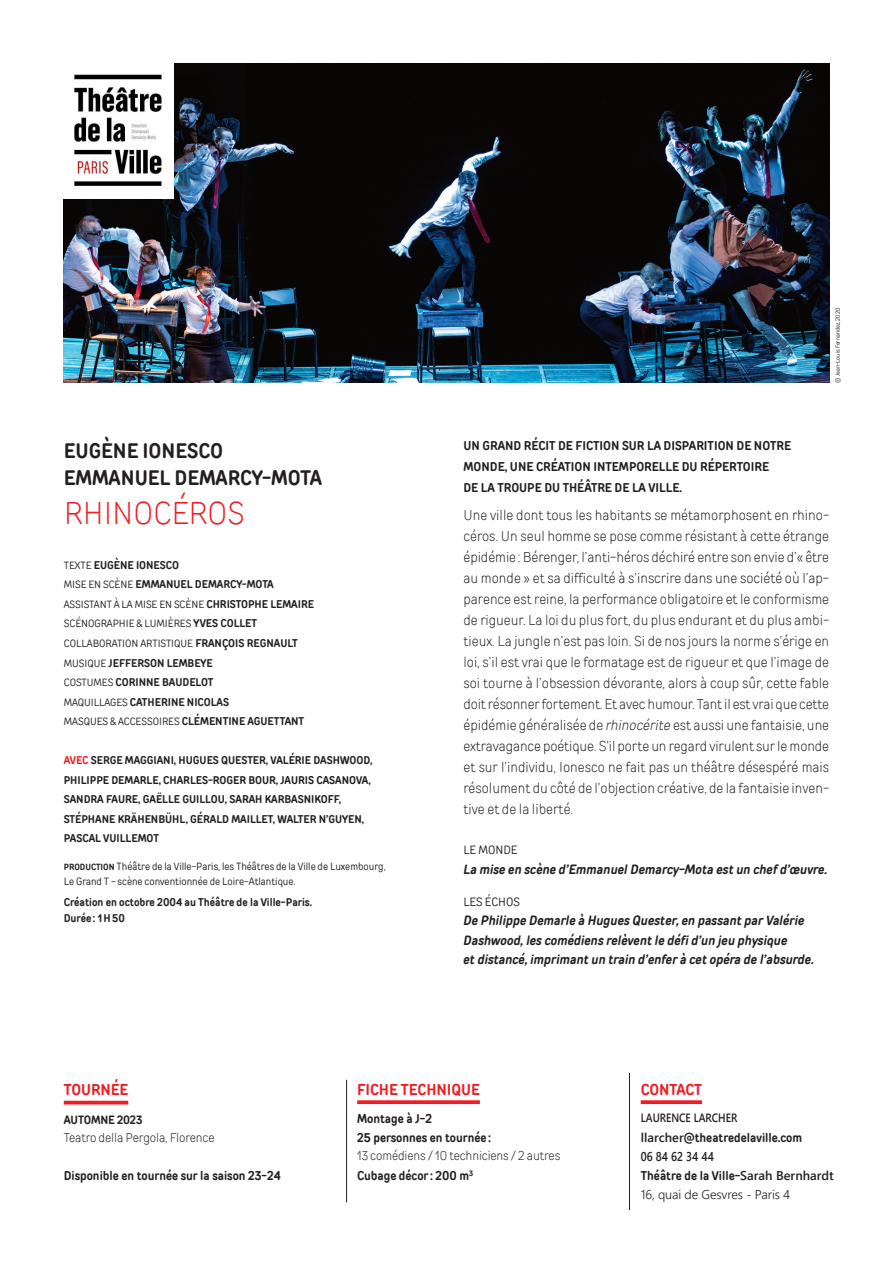
<style>
.page{position:relative;width:893px;height:1263px;background:#fff}
.page>*{position:absolute;margin:0;border:0;box-sizing:border-box;transform-origin:0 0}
.t1{font:300 31.5px "TT Rounds Condensed";color:#ee1d23}
.t2{font:700 21px/27px "TT Rounds Condensed";color:#231f20}
.t3{font:700 15.75px "TT Rounds Condensed";color:#ee1d23}
.t4{font:300 14.25px/21px "TT Rounds Condensed";color:#231f20;text-align:justify}
.t5{font:italic 700 13.5px/19.5px "TT Rounds Condensed";color:#231f20}
.t6{font:700 12.75px/21px "TT Rounds Condensed";color:#231f20}
.t7{font:300 12.75px "TT Rounds Condensed";letter-spacing:-.01em;color:#231f20}
.t8{font:300 12.75px "Segoe UI";letter-spacing:-.01em;color:#231f20}
.t9{font:600 12.75px "Segoe UI";color:#231f20;scale:.85 1}
.t10{font:12px "TT Rounds Condensed";color:#231f20}
.t11{font:600 12px "Segoe UI";color:#231f20;scale:.85 1}
.t12{font:700 12px "TT Rounds Condensed";letter-spacing:-.01em;color:#231f20}
.t13{font:700 11.25px/19.5px "TT Rounds Condensed";color:#231f20}
.t14{font:10.5px/15px "TT Rounds Condensed";color:#231f20}
.t15{font:6px "TT Rounds Condensed";color:#231f20}
.s1{font-weight:400;font-size:10.5px}
.s2{font-weight:700;font-size:11.25px}
.s3{color:#ee1d23}
.s4{font-weight:700;font-size:9px}
.s5{font-style:italic}
.s6{font-family:"Segoe UI";font-weight:600}
</style>
<div class="page">
<img style="left:64px;top:64px;width:765px;height:319px">
<hr style="left:346px;top:1080px;width:1px;height:122px;background:#231f20">
<hr style="left:64px;top:1101px;width:64px;height:3px;background:#ee1d23">
<svg style="left:357px;top:1100px;width:123px;height:4px"></svg>
<hr style="left:629px;top:1074px;width:1px;height:136px;background:#231f20">
<img style="left:64px;top:64px;width:110px;height:134px">
<svg style="left:641px;top:1100px;width:61px;height:4px"></svg>
<p class="t2" style="left:64px;top:439px;width:260px">EUGÈNE IONESCO<br>EMMANUEL DEMARCY-MOTA</p>
<p class="t1" style="left:64px;top:501px;width:182px">RHINOCÉROS</p>
<p class="t13" style="left:64px;top:556px;width:117px"><span class="s1">TEXTE</span> EUGÈNE IONESCO</p>
<p class="t13" style="left:64px;top:576px;width:212px"><span class="s1">MISE EN SCÈNE</span> EMMANUEL DEMARCY-MOTA</p>
<p class="t14" style="left:64px;top:598px;width:252px">ASSISTANT À LA MISE EN SCÈNE <span class="s2">CHRISTOPHE LEMAIRE</span></p>
<p class="t14" style="left:64px;top:617px;width:195px">SCÉNOGRAPHIE &amp; LUMIÈRES <span class="s2">YVES COLLET</span></p>
<p class="t14" style="left:64px;top:637px;width:235px">COLLABORATION ARTISTIQUE <span class="s2">FRANÇOIS REGNAULT</span></p>
<p class="t13" style="left:64px;top:654px;width:151px"><span class="s1">MUSIQUE</span> JEFFERSON LEMBEYE</p>
<p class="t13" style="left:64px;top:673px;width:151px"><span class="s1">COSTUMES</span> CORINNE BAUDELOT</p>
<p class="t13" style="left:64px;top:693px;width:167px"><span class="s1">MAQUILLAGES</span> CATHERINE NICOLAS</p>
<p class="t14" style="left:64px;top:715px;width:242px">MASQUES &amp; ACCESSOIRES <span class="s2">CLÉMENTINE AGUETTANT</span></p>
<p class="t13" style="left:64px;top:751px;width:310px"><span class="s3">AVEC</span> SERGE MAGGIANI, HUGUES QUESTER, VALÉRIE DASHWOOD, PHILIPPE DEMARLE, CHARLES-ROGER BOUR, JAURIS CASANOVA, SANDRA FAURE, GAËLLE GUILLOU, SARAH KARBASNIKOFF, STÉPHANE KRÄHENBÜHL, GÉRALD MAILLET, WALTER N’GUYEN, PASCAL VUILLEMOT</p>
<p class="t14" style="left:64px;top:860px;width:323px"><span class="s4">PRODUCTION</span> Théâtre de la Ville-Paris, les Théâtres de la Ville de Luxembourg,<br>Le Grand T - scène conventionnée de Loire-Atlantique.</p>
<p class="t13" style="left:64px;top:893px;width:250px">Création en octobre 2004 au Théâtre de la Ville-Paris.</p>
<p class="t13" style="left:64px;top:909px;width:63px">Durée : 1H50</p>
<p class="t15" style="left:835px;top:383px;width:77px;rotate:-90deg">© Jean-Louis Fernandez, 2020</p>
<p class="t6" style="left:463px;top:436px;width:329px">UN GRAND RÉCIT DE FICTION SUR LA DISPARITION DE NOTRE<br>MONDE, UNE CRÉATION INTEMPORELLE DU RÉPERTOIRE<br>DE LA TROUPE DU THÉÂTRE DE LA VILLE.</p>
<p class="t4" style="left:463px;top:505px;width:367px">Une ville dont tous les habitants se métamorphosent en rhino&shy;céros. Un seul homme se pose comme résistant à cette étrange épidémie: Bérenger, l’anti-héros déchiré entre son envie d’« être au monde » et sa difficulté à s’inscrire dans une société où l’ap&shy;parence est reine, la performance obligatoire et le conformisme de rigueur. La loi du plus fort, du plus endurant et du plus ambi&shy;tieux. La jungle n’est pas loin. Si de nos jours la norme s’érige en loi, s’il est vrai que le formatage est de rigueur et que l’image de soi tourne à l’obsession dévorante, alors à coup sûr, cette fable doit résonner fortement. Et avec humour. Tant il est vrai que cette épidémie généralisée de <span class="s5">rhinocérite</span> est aussi une fantaisie, une extravagance poétique. S’il porte un regard virulent sur le monde et sur l’individu, Ionesco ne fait pas un théâtre désespéré mais résolument du côté de l’objection créative, de la fantaisie inven&shy;tive et de la liberté.</p>
<p class="t10" style="left:463px;top:845px;width:55px">LE MONDE</p>
<p class="t5" style="left:463px;top:860px;width:365px">La mise en scène d’Emmanuel Demarcy-Mota est un chef d’œuvre.</p>
<p class="t10" style="left:463px;top:897px;width:58px">LES ÉCHOS</p>
<p class="t5" style="left:463px;top:912px;width:352px">De Philippe Demarle à Hugues Quester, en passant par Valérie<br>Dashwood, les comédiens relèvent le défi d’un jeu physique<br>et distancé, imprimant un train d’enfer à cet opéra de l’absurde.</p>
<p class="t3" style="left:64px;top:1083px;width:66px">TOURNÉE</p>
<p class="t12" style="left:64px;top:1115px;width:80px">AUTOMNE 2023</p>
<p class="t7" style="left:64px;top:1133px;width:152px">Teatro della Pergola, Florence</p>
<p class="t6" style="left:64px;top:1166px;width:218px">Disponible en tournée sur la saison 23-24</p>
<p class="t3" style="left:357px;top:1083px;width:124px">FICHE TECHNIQUE</p>
<p class="t6" style="left:357px;top:1109px;width:76px">Montage à J-2</p>
<p class="t6" style="left:357px;top:1128px;width:135px">25 personnes en tournée :</p>
<p class="t7" style="left:357px;top:1151px;width:205px">13 comédiens / 10 techniciens / 2 autres</p>
<p class="t6" style="left:357px;top:1166px;width:118px">Cubage décor: 200 m<sup>3</sup></p>
<p class="t3" style="left:641px;top:1083px;width:63px">CONTACT</p>
<p class="t11" style="left:641px;top:1106px;width:115px">LAURENCE LARCHER</p>
<p class="t6" style="left:641px;top:1128px;width:163px"><span class="s6">llarcher</span>@theatredelaville.com</p>
<p class="t9" style="left:641px;top:1144px;width:87px">06 84 62 34 44</p>
<p class="t6" style="left:641px;top:1166px;width:194px">Théâtre de la Ville-<span class="s6">Sarah Bernhardt</span></p>
<p class="t8" style="left:641px;top:1182px;width:151px">16, quai de Gesvres - Paris 4</p>
</div>
